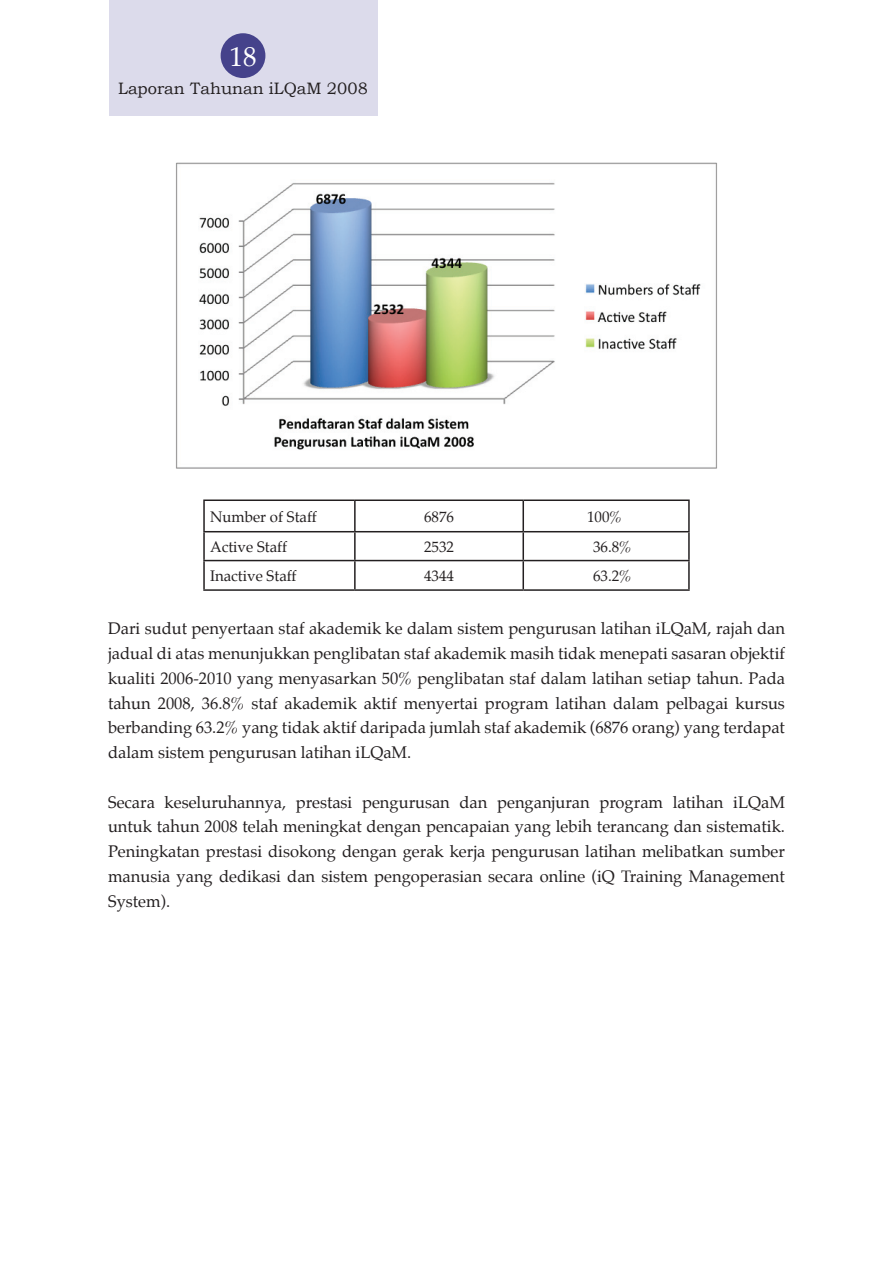
<style>
.page{position:relative;width:893px;height:1263px;background:#fff}
.page>*{position:absolute;margin:0;border:0;box-sizing:border-box;transform-origin:0 0}
.t1{font:27px "Palatino";color:#fff}
.t2{font:16.5px/24.8px "Palatino";color:#231f20;text-align:justify}
.t3{font:16.5px "Bookman Old Style";color:#231f20}
.t4{font:15px "Palatino";color:#231f20}
</style>
<div class="page">
<div style="left:109px;top:0;width:268px;height:116px;background:#dcdbeb"></div>
<div style="left:221px;top:33px;width:44px;height:45px;background:#45428b;border-radius:50%"></div>
<img style="left:176px;top:162px;width:541px;height:307px">
<hr style="left:203px;top:499px;width:152px;height:2px;background:#231f20">
<hr style="left:203px;top:501px;width:2px;height:30px;background:#231f20">
<hr style="left:355px;top:499px;width:168px;height:2px;background:#231f20">
<hr style="left:354px;top:501px;width:2px;height:30px;background:#231f20">
<hr style="left:523px;top:499px;width:167px;height:2px;background:#231f20">
<hr style="left:522px;top:501px;width:2px;height:30px;background:#231f20">
<hr style="left:688px;top:501px;width:2px;height:30px;background:#231f20">
<hr style="left:203px;top:531px;width:152px;height:1px;background:#231f20">
<hr style="left:203px;top:532px;width:2px;height:28px;background:#231f20">
<hr style="left:355px;top:531px;width:168px;height:1px;background:#231f20">
<hr style="left:354px;top:532px;width:2px;height:28px;background:#231f20">
<hr style="left:523px;top:531px;width:167px;height:1px;background:#231f20">
<hr style="left:522px;top:532px;width:2px;height:28px;background:#231f20">
<hr style="left:688px;top:532px;width:2px;height:28px;background:#231f20">
<hr style="left:203px;top:560px;width:152px;height:1px;background:#231f20">
<hr style="left:203px;top:561px;width:2px;height:28px;background:#231f20">
<hr style="left:355px;top:560px;width:168px;height:1px;background:#231f20">
<hr style="left:354px;top:561px;width:2px;height:28px;background:#231f20">
<hr style="left:523px;top:560px;width:167px;height:1px;background:#231f20">
<hr style="left:522px;top:561px;width:2px;height:28px;background:#231f20">
<hr style="left:688px;top:561px;width:2px;height:28px;background:#231f20">
<hr style="left:203px;top:589px;width:152px;height:2px;background:#231f20">
<hr style="left:355px;top:589px;width:168px;height:2px;background:#231f20">
<hr style="left:523px;top:589px;width:167px;height:2px;background:#231f20">
<h1 class="t1" style="left:230px;top:35px;width:28px">18</h1>
<p class="t3" style="left:118px;top:78px;width:251px">Laporan Tahunan iLQaM 2008</p>
<p class="t4" style="left:210px;top:504px;width:108px">Number of Staff</p>
<p class="t4" style="left:424px;top:504px;width:31px">6876</p>
<p class="t4" style="left:587px;top:504px;width:37px">100%</p>
<p class="t4" style="left:210px;top:535px;width:78px">Active Staff</p>
<p class="t4" style="left:424px;top:535px;width:31px">2532</p>
<p class="t4" style="left:593px;top:535px;width:40px">36.8%</p>
<p class="t4" style="left:210px;top:564px;width:88px">Inactive Staff</p>
<p class="t4" style="left:424px;top:564px;width:31px">4344</p>
<p class="t4" style="left:593px;top:564px;width:40px">63.2%</p>
<p class="t2" style="left:108px;top:616px;width:678px">Dari sudut penyertaan staf akademik ke dalam sistem pengurusan latihan iLQaM, rajah dan jadual di atas menunjukkan penglibatan staf akademik masih tidak menepati sasaran objektif kualiti 2006-2010 yang menyasarkan 50% penglibatan staf dalam latihan setiap tahun. Pada tahun 2008, 36.8% staf akademik aktif menyertai program latihan dalam pelbagai kursus berbanding 63.2% yang tidak aktif daripada jumlah staf akademik (6876 orang) yang terdapat dalam sistem pengurusan latihan iLQaM.</p>
<p class="t2" style="left:108px;top:789px;width:678px">Secara keseluruhannya, prestasi pengurusan dan penganjuran program latihan iLQaM untuk tahun 2008 telah meningkat dengan pencapaian yang lebih terancang dan sistematik.<br>Peningkatan prestasi disokong dengan gerak kerja pengurusan latihan melibatkan sumber manusia yang dedikasi dan sistem pengoperasian secara online (iQ Training Management System).</p>
</div>
